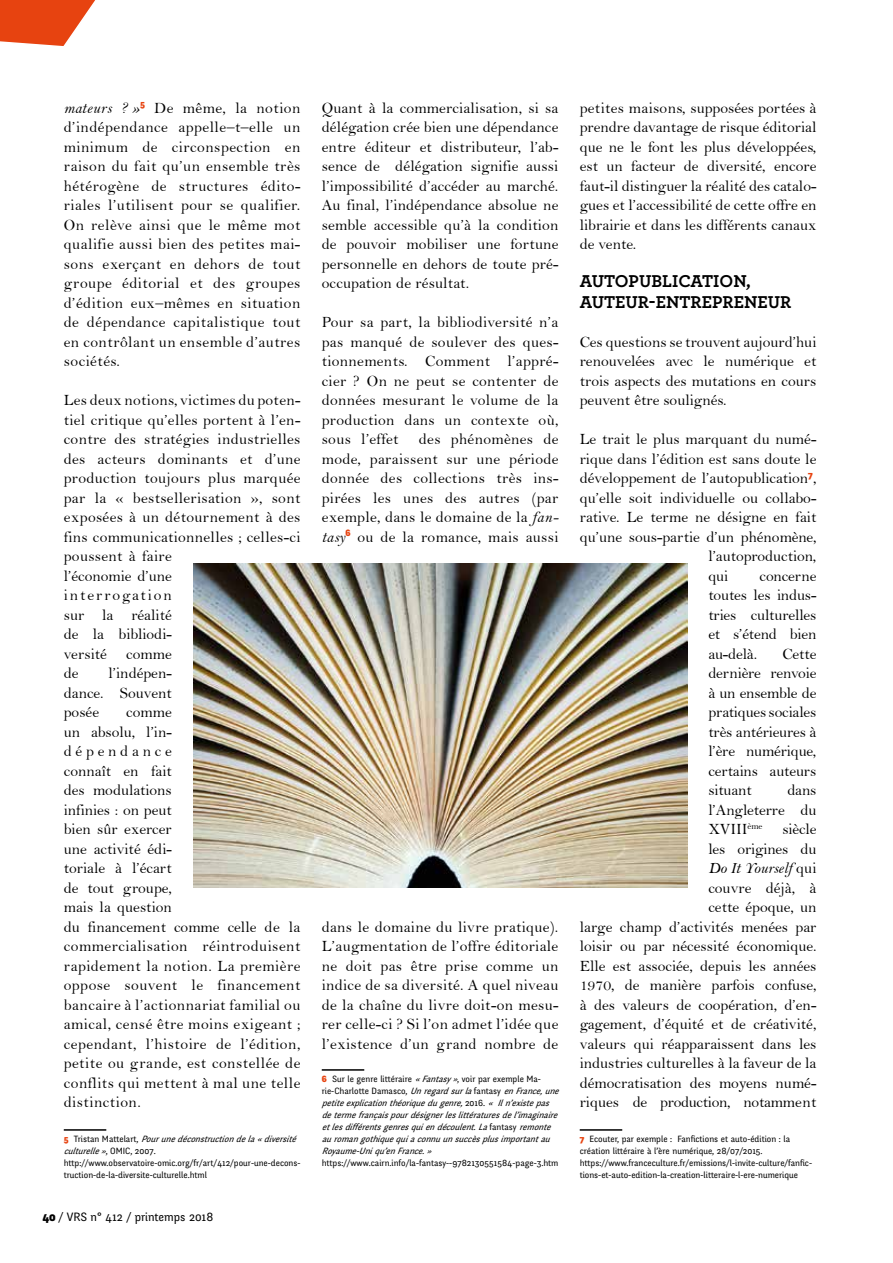
<style>
.page{position:relative;width:893px;height:1263px;background:#fff}
.page>*{position:absolute;margin:0;border:0;box-sizing:border-box;transform-origin:0 0}
.t1{font:700 18px/21px "Archer";color:#000}
.t2{font:15.75px/19.5px "Bell";color:#000;text-align:justify}
.t3{font:15.75px/19.5px "Bell";letter-spacing:.03em;color:#000}
.t4{font:15.75px/19.5px "Bell";letter-spacing:.02em;color:#000}
.t5{font:15.75px "Bell MT Italic";color:#000}
.t6{font:12px "Fengardo Neue";color:#000}
.t7{font:9px/12px "Fengardo Neue";color:#000}
.t8{font:italic 9px/12px "Fengardo Neue";color:#000}
.s1{font-family:"Bell MT Italic"}
.s2{font-weight:900;color:#e74310}
.s3{font-style:italic}
.s4{font-weight:900}
.s5{font-weight:900;font-style:normal;color:#e74310}
.s6{font-style:normal}
.s7{font-family:"Bell"}
</style>
<div class="page">
<svg style="left:0;top:0;width:95px;height:46px"></svg>
<hr style="left:64px;top:1129px;width:42px;height:2px;background:#000">
<hr style="left:322px;top:1069px;width:42px;height:2px;background:#000">
<hr style="left:580px;top:1129px;width:42px;height:2px;background:#000">
<img style="left:193px;top:564px;width:494px;height:324px">
<p class="t2" style="left:64px;top:98px;width:238px"><span class="s1">mateurs ? »</span><sup>5</sup> De même, la notion d’indépendance appelle–t–elle un minimum de circonspection en raison du fait qu’un ensemble très hétérogène de structures édito&shy;riales l’utilisent pour se qualifier.<br>On relève ainsi que le même mot qualifie aussi bien des petites mai&shy;sons exerçant en dehors de tout groupe éditorial et des groupes d’édition eux–mêmes en situation de dépendance capitalistique tout en contrôlant un ensemble d’autres sociétés.</p>
<p class="t4" style="left:64px;top:390px;width:238px">Les deux notions, victimes du poten&shy;tiel critique qu’elles portent à l’en&shy;contre des stratégies industrielles des acteurs dominants et d’une production toujours plus marquée par la « bestsellerisation », sont exposées à un détournement à des fins communicationnelles ; celles-ci poussent à faire<br>l’économie d’une<br>interrogation<br>sur la réalité<br>de la bibliodi-<br>versité comme<br>de</p>
<p class="t2" style="left:64px;top:663px;width:110px;text-indent:45px">l’indépen&shy;dance. Souvent posée</p>
<p class="t3" style="left:64px;top:702px;width:238px;text-indent:62px">comme<br>un absolu, l’in-<br>dépendance<br>connaît en fait<br>des modulations<br>infinies : on peut<br>bien sûr exercer<br>une activité édi-<br>toriale à l’écart<br>de tout groupe,<br>mais la question<br>du financement comme celle de la commercialisation réintroduisent rapidement la notion. La première oppose souvent le financement bancaire à l’actionnariat familial ou amical, censé être moins exigeant ; cependant, l’histoire de l’édition, petite ou grande, est constellée de conflits qui mettent à mal une telle distinction.</p>
<p class="t7" style="left:64px;top:1133px;width:238px"><span class="s2">5</span> T r i s t a n M a tt e l a r t , <span class="s3">Pourunedéconstructiondela« diversité culturelle »</span>, O M I C , 2 0 0 7 . http://www.observatoire-omic.org/fr/art/412/pour-une-decons&shy;truction-de-la-diversite-culturelle.html</p>
<p class="t6" style="left:43px;top:1209px;width:172px"><span class="s4">40</span> / VRS n° 412 / printemps 2018</p>
<p class="t2" style="left:322px;top:98px;width:238px">Quant à la commercialisation, si sa délégation crée bien une dépendance entre éditeur et distributeur, l’ab&shy;sence de délégation signifie aussi l’impossibilité d’accéder au marché.<br>Au final, l’indépendance absolue ne semble accessible qu’à la condition de pouvoir mobiliser une fortune personnelle en dehors de toute pré&shy;occupation de résultat.</p>
<p class="t2" style="left:322px;top:312px;width:238px">Pour sa part, la bibliodiversité n’a pas manqué de soulever des ques&shy;tionnements. Comment l’appré&shy;cier ? On ne peut se contenter de données mesurant le volume de la production dans un contexte où, sous l’effet</p>
<p class="t2" style="left:322px;top:429px;width:238px;text-indent:97px">des phénomènes de mode, paraissent sur une période donnée des collections très ins&shy;pirées les unes des autres (par exemple, dans le domaine de la <span class="s1">fan&shy;tasy</span><sup>6</sup> ou de la romance, mais aussi</p>
<p class="t2" style="left:322px;top:917px;width:238px">dans le domaine du livre pratique).<br>L’augmentation de l’offre éditoriale ne doit pas être prise comme un indice de sa diversité. A quel niveau de la chaîne du livre doit-on mesu&shy;rer celle-ci ? Si l’on admet l’idée que l’existence d’un grand nombre de</p>
<p class="t8" style="left:322px;top:1073px;width:242px"><span class="s5">6</span> <span class="s6">Sur le genre littéraire</span> «Fantasy»<span class="s6">, voir par exemple Ma&shy;rie-Charlotte Damasco,</span> Unregardsurla<span class="s6">fantasy</span> enFrance,une petiteexplicationthéoriquedugenre,<span class="s6">2 0 1 6 .</span> « Iln’existepas determefrançaispourdésignerleslittératuresdel’imaginaire etlesdifférentsgenresquiendécoulent.La<span class="s6">f a n t a s y</span> remonte auromangothiquequiaconnuunsuccèsplusimportantau Royaume-Uniqu’enFrance. »</p>
<p class="t7" style="left:322px;top:1157px;width:238px">https://www.cairn.info/la-fantasy--9782130551584-page-3.htm</p>
<p class="t2" style="left:580px;top:98px;width:238px">petites maisons, supposées portées à prendre davantage de risque éditorial que ne le font les plus développées, est un facteur de diversité, encore faut-il distinguer la réalité des catalo&shy;gues et l’accessibilité de cette offre en librairie et dans les différents canaux de vente.</p>
<p class="t1" style="left:580px;top:269px;width:213px">AUTOPUBLICATION,<br>AUTEUR-ENTREPRENEUR</p>
<p class="t2" style="left:580px;top:332px;width:238px">Ces questions se trouvent aujourd’hui renouvelées avec le numérique et trois aspects des mutations en cours peuvent être soulignés.</p>
<p class="t2" style="left:580px;top:429px;width:238px">Le trait le plus marquant du numé-</p>
<p class="t2" style="left:580px;top:449px;width:238px">rique dans l’édition est sans doute le</p>
<p class="t2" style="left:580px;top:468px;width:238px">développement de l’autopublication<sup>7</sup>,</p>
<p class="t2" style="left:580px;top:488px;width:238px">qu’elle soit individuelle ou collabo-</p>
<p class="t2" style="left:580px;top:507px;width:238px">rative. Le terme ne désigne en fait</p>
<p class="t2" style="left:580px;top:527px;width:238px">qu’une sous-partie d’un phénomène,</p>
<p class="t2" style="left:708px;top:546px;width:110px">l’autoproduction,</p>
<p class="t2" style="left:708px;top:566px;width:21px">qui</p>
<p class="t2" style="left:708px;top:566px;width:110px;text-indent:51px">concerne toutes les indus&shy;tries culturelles et s’étend bien au-delà.</p>
<p class="t2" style="left:708px;top:644px;width:110px;text-indent:74px">Cette dernière renvoie à un ensemble de pratiques sociales très antérieures à l’ère numérique, certains auteurs situant</p>
<p class="t2" style="left:708px;top:780px;width:110px;text-indent:79px">dans l’Angleterre du XVIII<sup>ème</sup></p>
<p class="t2" style="left:708px;top:819px;width:110px;text-align:right">siècle<br>les origines du</p>
<p class="t5" style="left:708px;top:859px;width:110px">Do It Yourself <span class="s7">qui</span></p>
<p class="t2" style="left:580px;top:878px;width:238px;text-align:right">couvre déjà, à<br>cette époque, un<br>large champ d’activités menées par loisir ou par nécessité économique.<br>Elle est associée, depuis les années<br>1970, de manière parfois confuse, à des valeurs de coopération, d’en&shy;gagement, d’équité et de créativité, valeurs qui réapparaissent dans les industries culturelles à la faveur de la démocratisation des moyens numé&shy;riques de production, notamment</p>
<p class="t7" style="left:580px;top:1133px;width:234px"><span class="s2">7</span> Ecouter, par exemple : Fanfictions et auto-édition : la création littéraire à l’ère numérique, 28/07/2015. https://www.franceculture.fr/emissions/l-invite-culture/fanfic&shy;tions-et-auto-edition-la-creation-litteraire-l-ere-numerique</p>
</div>
